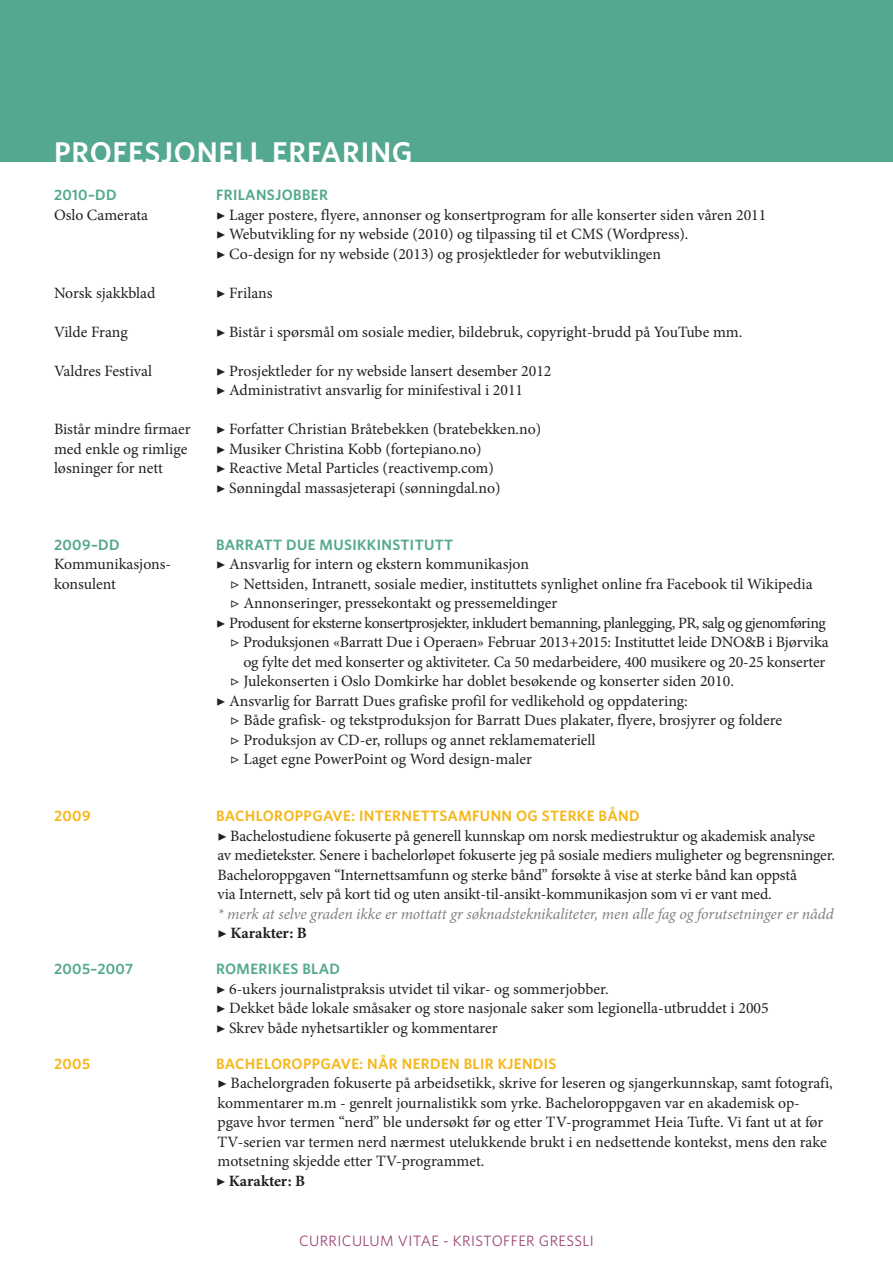
<style>
.page{position:relative;width:893px;height:1263px;background:#fff}
.page>*{position:absolute;margin:0;border:0;box-sizing:border-box;transform-origin:0 0}
.t1{font:600 30px "Whitney HTF";letter-spacing:.025em;color:#fff}
.t2{font:15.75px/19.5px "Minion Pro";letter-spacing:-.005em;color:#231f20}
.t3{font:italic 15.75px/19.5px "Minion Pro";letter-spacing:-.005em;color:#808285}
.t4{font:15.75px "Minion Pro";letter-spacing:-.03em;color:#231f20}
.t5{font:700 15.75px "Minion Pro";letter-spacing:-.005em;color:#231f20}
.t6{font:600 15px "Whitney HTF";letter-spacing:.025em;color:#f5b619}
.t7{font:600 15px "Whitney HTF";letter-spacing:.025em;color:#54a88f}
.t8{font:15px "Whitney HTF";letter-spacing:.025em;color:#9c4577}
.s1{font-style:normal;color:#231f20}
.s2{font-weight:700;font-style:normal;color:#231f20}
</style>
<div class="page">
<div style="left:0;top:0;width:893px;height:162px;background:#54a88f"></div>
<h1 class="t1" style="left:54px;top:134px;width:360px">PROFESJONELL ERFARING</h1>
<p class="t7" style="left:54px;top:186px;width:64px">2010–DD</p>
<p class="t7" style="left:216px;top:186px;width:113px">FRILANSJOBBER</p>
<p class="t2" style="left:54px;top:205px;width:96px">Oslo Camerata</p>
<p class="t2" style="left:216px;top:205px;width:552px">▶ Lager postere, flyere, annonser og konsertprogram for alle konserter siden våren 2011 ▶ Webutvikling for ny webside (2010) og tilpassing til et CMS (Wordpress).<br>▶ Co-design for ny webside (2013) og prosjektleder for webutviklingen</p>
<p class="t2" style="left:54px;top:283px;width:103px">Norsk sjakkblad</p>
<p class="t2" style="left:216px;top:283px;width:58px">▶ Frilans</p>
<p class="t2" style="left:54px;top:322px;width:75px">Vilde Frang</p>
<p class="t2" style="left:216px;top:322px;width:528px">▶ Bistår i spørsmål om sosiale medier, bildebruk, copyright-brudd på YouTube mm.</p>
<p class="t2" style="left:54px;top:361px;width:100px">Valdres Festival</p>
<p class="t2" style="left:216px;top:361px;width:337px">▶ Prosjektleder for ny webside lansert desember 2012 ▶ Administrativt ansvarlig for minifestival i 2011</p>
<p class="t2" style="left:54px;top:419px;width:138px">Bistår mindre firmaer</p>
<p class="t2" style="left:216px;top:419px;width:327px">▶ Forfatter Christian Bråtebekken (bratebekken.no)</p>
<p class="t2" style="left:54px;top:439px;width:135px">med enkle og rimlige</p>
<p class="t2" style="left:216px;top:439px;width:267px">▶ Musiker Christina Kobb (fortepiano.no)</p>
<p class="t2" style="left:54px;top:458px;width:111px">løsninger for nett</p>
<p class="t2" style="left:216px;top:458px;width:286px">▶ Reactive Metal Particles (reactivemp.com) ▶ Sønningdal massasjeterapi (sønningdal.no)</p>
<p class="t7" style="left:54px;top:535px;width:67px">2009–DD</p>
<p class="t7" style="left:216px;top:535px;width:239px">BARRATT DUE MUSIKKINSTITUTT</p>
<p class="t2" style="left:54px;top:554px;width:119px">Kommunikasjons-</p>
<p class="t2" style="left:216px;top:554px;width:314px">▶ Ansvarlig for intern og ekstern kommunikasjon</p>
<p class="t2" style="left:54px;top:574px;width:63px">konsulent</p>
<p class="t2" style="left:230px;top:574px;width:584px">▷ Nettsiden, Intranett, sosiale medier, instituttets synlighet online fra Facebook til Wikipedia</p>
<p class="t2" style="left:230px;top:593px;width:328px">▷ Annonseringer, pressekontakt og pressemeldinger</p>
<p class="t4" style="left:216px;top:612px;width:611px">▶ Produsent for eksterne konsertprosjekter, inkludert bemanning, planlegging, PR, salg og gjenomføring</p>
<p class="t2" style="left:230px;top:632px;width:600px">▷ Produksjonen «Barratt Due i Operaen» Februar 2013+2015: Instituttet leide DNO&amp;B i Bjørvika</p>
<p class="t2" style="left:243px;top:652px;width:584px">og fylte det med konserter og aktiviteter. Ca 50 medarbeidere, 400 musikere og 20-25 konserter</p>
<p class="t2" style="left:230px;top:671px;width:505px">▷ Julekonserten i Oslo Domkirke har doblet besøkende og konserter siden 2010.</p>
<p class="t2" style="left:216px;top:691px;width:473px">▶ Ansvarlig for Barratt Dues grafiske profil for vedlikehold og oppdatering:</p>
<p class="t2" style="left:230px;top:710px;width:553px">▷ Både grafisk- og tekstproduksjon for Barratt Dues plakater, flyere, brosjyrer og foldere</p>
<p class="t2" style="left:230px;top:730px;width:367px">▷ Produksjon av CD-er, rollups og annet reklamemateriell</p>
<p class="t2" style="left:230px;top:749px;width:303px">▷ Laget egne PowerPoint og Word design-maler</p>
<p class="t6" style="left:54px;top:807px;width:38px">2009</p>
<p class="t6" style="left:216px;top:807px;width:425px">BACHLOROPPGAVE: INTERNETTSAMFUNN OG STERKE BÅND</p>
<p class="t2" style="left:218px;top:826px;width:619px">▶ Bachelostudiene fokuserte på generell kunnskap om norsk mediestruktur og akademisk analyse<br>av medietekster. Senere i bachelorløpet fokuserte jeg på sosiale mediers muligheter og begrensninger.<br>Bacheloroppgaven “Internettsamfunn og sterke bånd” forsøkte å vise at sterke bånd kan oppstå<br>via Internett, selv på kort tid og uten ansikt-til-ansikt-kommunikasjon som vi er vant med.</p>
<p class="t3" style="left:218px;top:904px;width:618px">* merk at selve graden ikke er mottatt gr søknadsteknikaliteter, men alle fag og forutsetninger er nådd <span class="s1">▶</span> <span class="s2">Karakter: B</span></p>
<p class="t7" style="left:54px;top:960px;width:81px">2005–2007</p>
<p class="t7" style="left:216px;top:960px;width:126px">ROMERIKES BLAD</p>
<p class="t2" style="left:216px;top:979px;width:554px">▶ 6-ukers journalistpraksis utvidet til vikar- og sommerjobber.<br>▶ Dekket både lokale småsaker og store nasjonale saker som legionella-utbruddet i 2005 ▶ Skrev både nyhetsartikler og kommentarer</p>
<p class="t6" style="left:54px;top:1054px;width:38px">2005</p>
<p class="t6" style="left:216px;top:1054px;width:342px">BACHELOROPPGAVE: NÅR NERDEN BLIR KJENDIS</p>
<p class="t2" style="left:217px;top:1073px;width:617px">▶ Bachelorgraden fokuserte på arbeidsetikk, skrive for leseren og sjangerkunnskap, samt fotografi, kommentarer m.m - genrelt journalistikk som yrke. Bacheloroppgaven var en akademisk op&shy;pgave hvor termen “nerd” ble undersøkt før og etter TV-programmet Heia Tufte. Vi fant ut at før TV-serien var termen nerd nærmest utelukkende brukt i en nedsettende kontekst, mens den rake motsetning skjedde etter TV-programmet.</p>
<p class="t5" style="left:216px;top:1169px;width:91px">▶ Karakter: B</p>
<p class="t8" style="left:299px;top:1231px;width:296px">CURRICULUM VITAE - KRISTOFFER GRESSLI</p>
</div>
